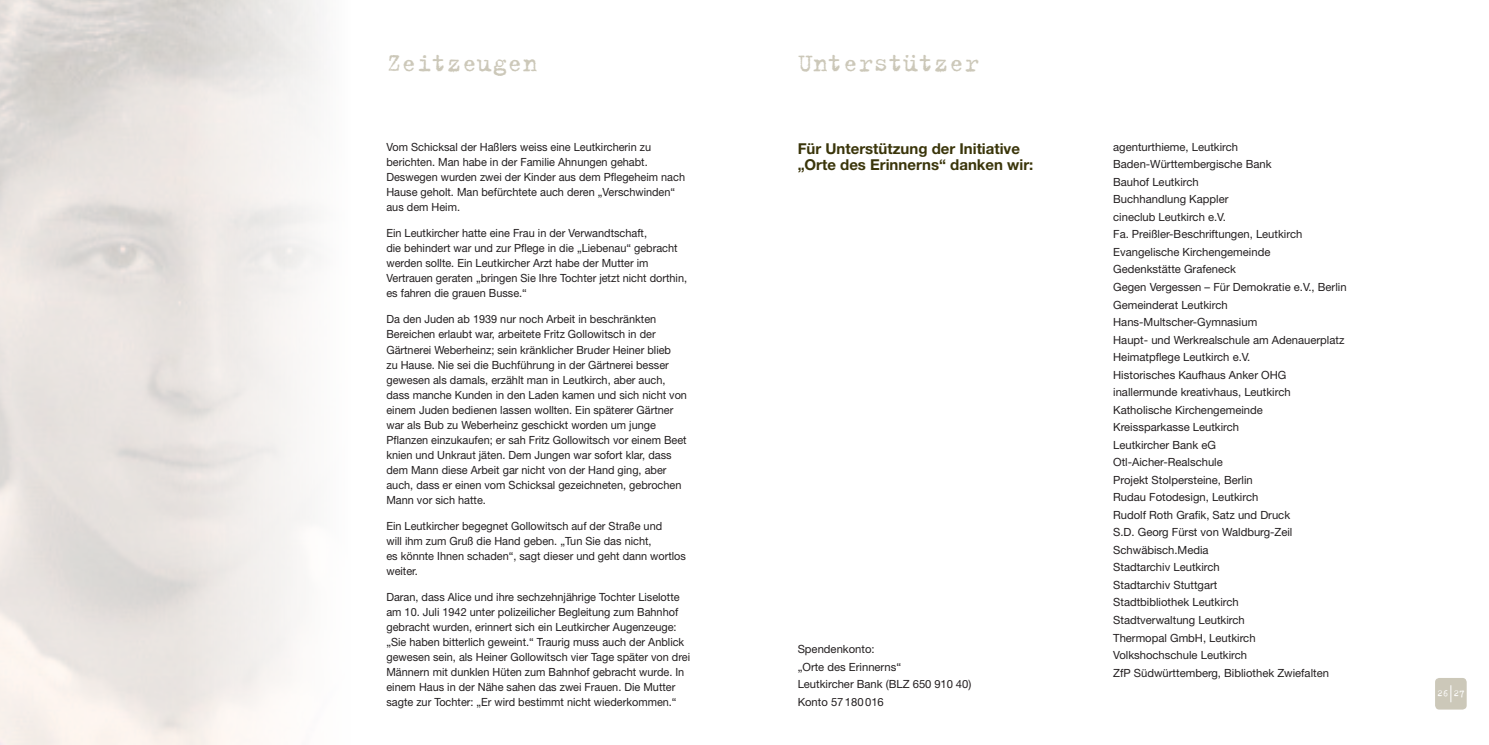
<style>
.page{position:relative;width:1489px;height:745px;background:#fff}
.page>*{position:absolute;margin:0;border:0;box-sizing:border-box;transform-origin:0 0}
.t1{font:27.5px "Trixie";color:#ccc8b9}
.t2{font:700 15px/16.2px "Helvetica Neue";color:#3a350a}
.t3{font:11.25px/17.5px "Helvetica Neue";color:#231f20}
.t4{font:10px "Trixie";color:#fff}
</style>
<div class="page">
<div style="left:1434px;top:677px;width:32px;height:32px;background:#ccc8b9;border-radius:4px"></div>
<svg style="left:1450px;top:685px;width:1px;height:16px"></svg>
<h1 class="t1" style="left:386px;top:45px;width:153px">Zeitzeugen</h1>
<h1 class="t1" style="left:797px;top:45px;width:183px">Unterstützer</h1>
<p class="t3" style="left:386px;top:139px;width:300px;line-height:15px">Vom Schicksal der Haßlers weiss eine Leutkircherin zu berichten. Man habe in der Familie Ahnungen gehabt.<br>Deswegen wurden zwei der Kinder aus dem Pflegeheim nach Hause geholt. Man befürchtete auch deren „Verschwinden“ aus dem Heim.</p>
<p class="t3" style="left:386px;top:225px;width:302px;line-height:15px">Ein Leutkircher hatte eine Frau in der Verwandtschaft,<br>die behindert war und zur Pflege in die „Liebenau“ gebracht werden sollte. Ein Leutkircher Arzt habe der Mutter im Vertrauen geraten „bringen Sie Ihre Tochter jetzt nicht dorthin, es fahren die grauen Busse.“</p>
<p class="t3" style="left:386px;top:311px;width:302px;line-height:15px">Da den Juden ab 1939 nur noch Arbeit in beschränkten Bereichen erlaubt war, arbeitete Fritz Gollowitsch in der Gärtnerei Weberheinz; sein kränklicher Bruder Heiner blieb<br>zu Hause. Nie sei die Buchführung in der Gärtnerei besser gewesen als damals, erzählt man in Leutkirch, aber auch, dass manche Kunden in den Laden kamen und sich nicht von einem Juden bedienen lassen wollten. Ein späterer Gärtner war als Bub zu Weberheinz geschickt worden um junge Pflanzen einzukaufen; er sah Fritz Gollowitsch vor einem Beet knien und Unkraut jäten. Dem Jungen war sofort klar, dass dem Mann diese Arbeit gar nicht von der Hand ging, aber auch, dass er einen vom Schicksal gezeichneten, gebrochen Mann vor sich hatte.</p>
<p class="t3" style="left:386px;top:518px;width:301px;line-height:15px">Ein Leutkircher begegnet Gollowitsch auf der Straße und<br>will ihm zum Gruß die Hand geben. „Tun Sie das nicht,<br>es könnte Ihnen schaden“, sagt dieser und geht dann wortlos weiter.</p>
<p class="t3" style="left:386px;top:589px;width:305px;line-height:15px">Daran, dass Alice und ihre sechzehnjährige Tochter Liselotte am 10. Juli 1942 unter polizeilicher Begleitung zum Bahnhof gebracht wurden, erinnert sich ein Leutkircher Augenzeuge: „Sie haben bitterlich geweint.“ Traurig muss auch der Anblick gewesen sein, als Heiner Gollowitsch vier Tage später von drei Männern mit dunklen Hüten zum Bahnhof gebracht wurde. In einem Haus in der Nähe sahen das zwei Frauen. Die Mutter sagte zur Tochter: „Er wird bestimmt nicht wiederkommen.“</p>
<h2 class="t2" style="left:797px;top:140px;width:237px">Für Unterstützung der Initiative „Orte des Erinnerns“ danken wir:</h2>
<p class="t3" style="left:797px;top:640px;width:175px">Spendenkonto:<br>„Orte des Erinnerns“<br>Leutkircher Bank (BLZ 650 910 40)<br>Konto 57180016</p>
<p class="t3" style="left:1113px;top:138px;width:235px">agenturthieme, Leutkirch<br>Baden-Württembergische Bank<br>Bauhof Leutkirch<br>Buchhandlung Kappler<br>cineclub Leutkirch e.V.<br>Fa. Preißler-Beschriftungen, Leutkirch<br>Evangelische Kirchengemeinde<br>Gedenkstätte Grafeneck<br>Gegen Vergessen – Für Demokratie e.V., Berlin<br>Gemeinderat Leutkirch<br>Hans-Multscher-Gymnasium<br>Haupt- und Werkrealschule am Adenauerplatz<br>Heimatpflege Leutkirch e.V.<br>Historisches Kaufhaus Anker OHG inallermunde kreativhaus, Leutkirch<br>Katholische Kirchengemeinde<br>Kreissparkasse Leutkirch<br>Leutkircher Bank eG<br>Otl-Aicher-Realschule<br>Projekt Stolpersteine, Berlin<br>Rudau Fotodesign, Leutkirch<br>Rudolf Roth Grafik, Satz und Druck<br>S.D. Georg Fürst von Waldburg-Zeil<br>Schwäbisch.Media<br>Stadtarchiv Leutkirch<br>Stadtarchiv Stuttgart<br>Stadtbibliothek Leutkirch<br>Stadtverwaltung Leutkirch<br>Thermopal GmbH, Leutkirch<br>Volkshochschule Leutkirch<br>ZfP Südwürttemberg, Bibliothek Zwiefalten</p>
<p class="t4" style="left:1436px;top:685px;width:29px">26 27</p>
</div>
